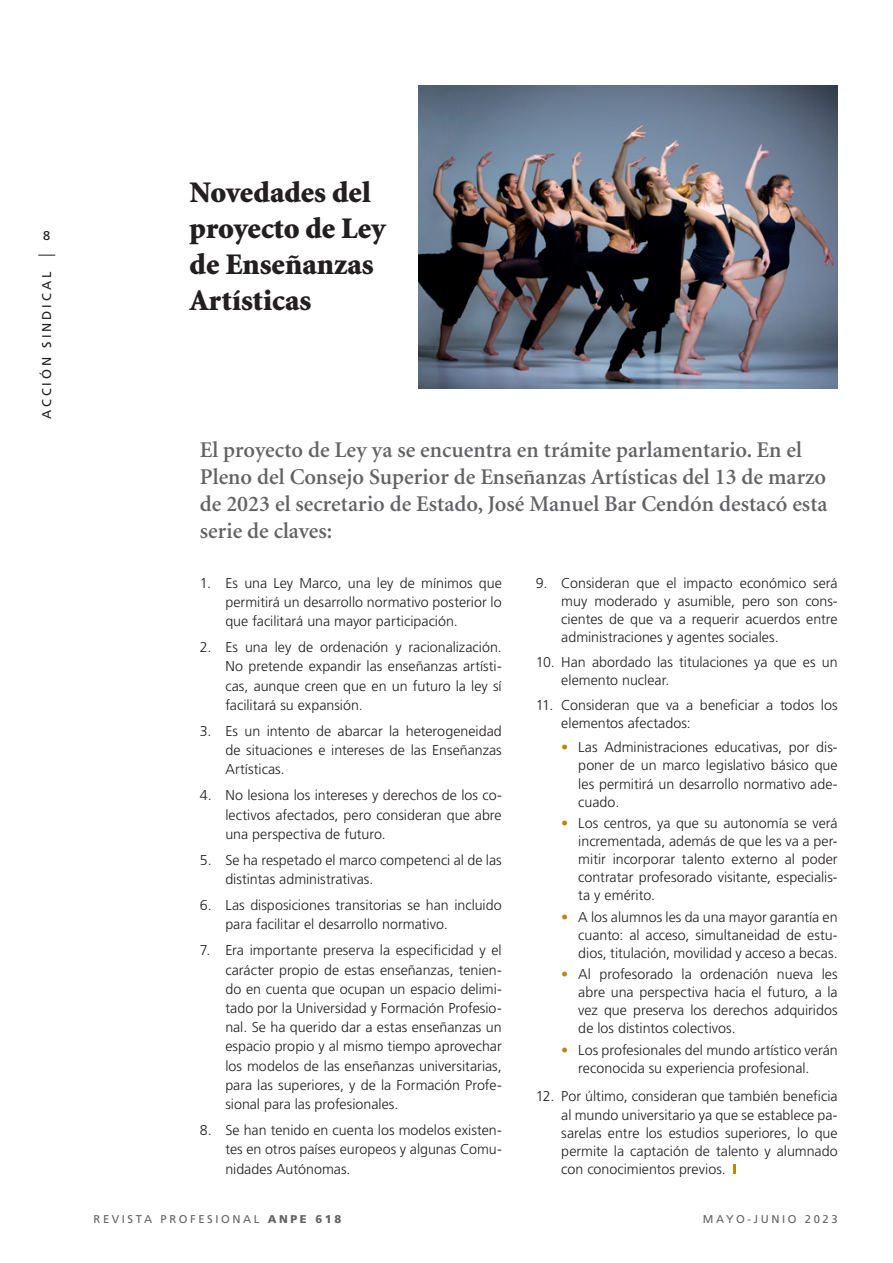
<style>
.page{position:relative;width:893px;height:1263px;background:#fff}
.page>*{position:absolute;margin:0;border:0;box-sizing:border-box;transform-origin:0 0}
.t1{font:900 30px/36px "Minion";color:#231f20}
.t2{font:600 22.5px/27px "Minion";color:#636366}
.t3{font:300 14.25px/18px "Frutiger";color:#231f20;text-align:justify}
.t4{font:12.75px "Frutiger";letter-spacing:.23em;color:#231f20}
.t5{font:11.25px "Frutiger";letter-spacing:.23em;color:#636366}
.s1{color:#ba870f}
.s2{font-weight:900}
</style>
<div class="page">
<svg style="left:38px;top:255px;width:17px;height:1px"></svg>
<svg style="left:733px;top:1164px;width:3px;height:10px"></svg>
<img style="left:418px;top:85px;width:420px;height:304px">
<p class="t4" style="left:43px;top:228px;width:9px">8</p>
<p class="t4" style="left:39px;top:419px;width:149px;rotate:-90deg">ACCIÓN SINDICAL</p>
<h1 class="t1" style="left:190px;top:175px;width:197px">Novedades del proyecto de Ley de Enseñanzas<br>Artísticas</h1>
<h2 class="t2" style="left:200px;top:437px;width:629px">El proyecto de Ley ya se encuentra en trámite parlamentario. En el Pleno del Consejo Superior de Enseñanzas Artísticas del 13 de marzo de 2023 el secretario de Estado, José Manuel Bar Cendón destacó esta serie de claves:</h2>
<p class="t3" style="left:225px;top:573px;width:278px;line-height:19.2px;text-indent:-26px">1. Es una Ley Marco, una ley de mínimos que permitirá un desarrollo normativo posterior lo que facilitará una mayor participación.</p>
<p class="t3" style="left:225px;top:638px;width:278px;line-height:19.2px;text-indent:-26px">2. Es una ley de ordenación y racionalización.<br>No pretende expandir las enseñanzas artísti&shy;cas, aunque creen que en un futuro la ley sí facilitará su expansión.</p>
<p class="t3" style="left:225px;top:721px;width:278px;line-height:19.2px;text-indent:-26px">3. Es un intento de abarcar la heterogeneidad de situaciones e intereses de las Enseñanzas Artísticas.</p>
<p class="t3" style="left:225px;top:786px;width:278px;line-height:19.2px;text-indent:-26px">4. No lesiona los intereses y derechos de los co&shy;lectivos afectados, pero consideran que abre una perspectiva de futuro.</p>
<p class="t3" style="left:225px;top:850px;width:278px;line-height:19.2px;text-indent:-26px">5. Se ha respetado el marco competenci al de las distintas administrativas.</p>
<p class="t3" style="left:225px;top:895px;width:278px;line-height:19.2px;text-indent:-26px">6. Las disposiciones transitorias se han incluido para facilitar el desarrollo normativo.</p>
<p class="t3" style="left:225px;top:941px;width:278px;line-height:19.2px;text-indent:-26px">7. Era importante preserva la especificidad y el carácter propio de estas enseñanzas, tenien&shy;do en cuenta que ocupan un espacio delimi&shy;tado por la Universidad y Formación Profesio&shy;nal. Se ha querido dar a estas enseñanzas un espacio propio y al mismo tiempo aprovechar los modelos de las enseñanzas universitarias, para las superiores, y de la Formación Profe&shy;sional para las profesionales.</p>
<p class="t3" style="left:225px;top:1120px;width:278px;line-height:19.2px;text-indent:-26px">8. Se han tenido en cuenta los modelos existen&shy;tes en otros países europeos y algunas Comu&shy;nidades Autónomas.</p>
<p class="t3" style="left:561px;top:574px;width:278px;text-indent:-26px">9. Consideran que el impacto económico será muy moderado y asumible, pero son cons&shy;cientes de que va a requerir acuerdos entre administraciones y agentes sociales.</p>
<p class="t3" style="left:561px;top:653px;width:278px;text-indent:-26px">10. Han abordado las titulaciones ya que es un elemento nuclear.</p>
<p class="t3" style="left:561px;top:696px;width:278px;text-indent:-26px">11. Consideran que va a beneficiar a todos los elementos afectados:</p>
<p class="t3" style="left:578px;top:738px;width:261px;text-indent:-17px"><span class="s1">•</span> Las Administraciones educativas, por dis&shy;poner de un marco legislativo básico que les permitirá un desarrollo normativo ade&shy;cuado.</p>
<p class="t3" style="left:578px;top:814px;width:261px;text-indent:-17px"><span class="s1">•</span> Los centros, ya que su autonomía se verá incrementada, además de que les va a per&shy;mitir incorporar talento externo al poder contratar profesorado visitante, especialis&shy;ta y emérito.</p>
<p class="t3" style="left:578px;top:908px;width:261px;text-indent:-17px"><span class="s1">•</span> A los alumnos les da una mayor garantía en cuanto: al acceso, simultaneidad de estu&shy;dios, titulación, movilidad y acceso a becas.</p>
<p class="t3" style="left:578px;top:965px;width:261px;text-indent:-17px"><span class="s1">•</span> Al profesorado la ordenación nueva les abre una perspectiva hacia el futuro, a la vez que preserva los derechos adquiridos de los distintos colectivos.</p>
<p class="t3" style="left:578px;top:1041px;width:261px;text-indent:-17px"><span class="s1">•</span> Los profesionales del mundo artístico verán reconocida su experiencia profesional.</p>
<p class="t3" style="left:561px;top:1087px;width:278px;text-indent:-26px">12. Por último, consideran que también beneficia al mundo universitario ya que se establece pa&shy;sarelas entre los estudios superiores, lo que permite la captación de talento y alumnado con conocimientos previos.</p>
<p class="t5" style="left:94px;top:1212px;width:249px">REVISTA PROFESIONAL <span class="s2">ANPE 618</span></p>
<p class="t5" style="left:703px;top:1212px;width:136px">MAYO-JUNIO 2023</p>
</div>
